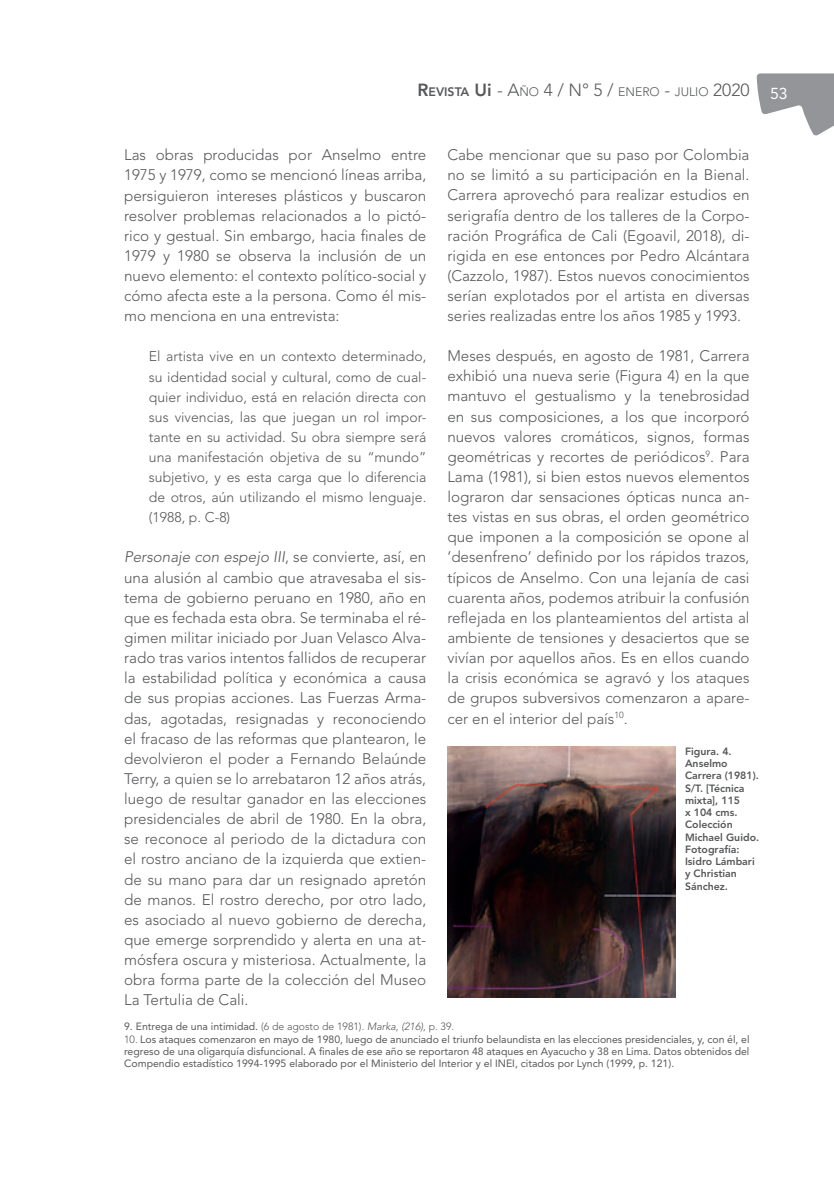
<style>
.page{position:relative;width:834px;height:1191px;background:#fff}
.page>*{position:absolute;margin:0;border:0;box-sizing:border-box;transform-origin:0 0}
.t1{font:300 17.5px "Avenir LT Std";color:#57585a}
.t2{font:300 15.22px/20.1px "Avenir LT Std";color:#57585a;text-align:justify}
.t3{font:300 14px/20.1px "Avenir LT Std";color:#57585a;text-align:justify}
.t4{font:10.5px/12.2px "Avenir LT Std";color:#57585a;text-align:justify}
.t5{font:800 10.5px/12.2px "Avenir LT Std";color:#57585a}
.s1{font-weight:800}
.s2{font-weight:800;font-size:12.25px}
.s3{font-size:12.25px}
.s4{font-style:italic}
.s5{font-weight:300}
.s6{font-weight:300;font-style:italic}
</style>
<div class="page">
<svg style="left:756px;top:73px;width:77px;height:63px"></svg>
<img style="left:447px;top:747px;width:228px;height:250px">
<p class="t1" style="left:417px;top:80px;width:371px"><span class="s1">R</span><span class="s2">EVISTA</span> <span class="s1">U</span><span class="s1">i</span> - A<span class="s3">ÑO</span> 4 / N° 5 / <span class="s3">EN ERO</span> - <span class="s3">JULIO</span> 2020 <sub>53</sub></p>
<p class="t2" style="left:124px;top:145px;width:304px">Las obras producidas por Anselmo entre 1975 y 1979, como se mencionó líneas arriba, persiguieron intereses plásticos y buscaron resolver problemas relacionados a lo pictó&shy;rico y gestual. Sin embargo, hacia finales de 1979 y 1980 se observa la inclusión de un nuevo elemento: el contexto político-social y cómo afecta este a la persona. Como él mis&shy;mo menciona en una entrevista:</p>
<p class="t3" style="left:149px;top:346px;width:279px">El artista vive en un contexto determinado, su identidad social y cultural, como de cual&shy;quier individuo, está en relación directa con sus vivencias, las que juegan un rol impor&shy;tante en su actividad. Su obra siempre será una manifestación objetiva de su “mundo” subjetivo, y es esta carga que lo diferencia de otros, aún utilizando el mismo lenguaje. (1988, p. C-8)</p>
<p class="t2" style="left:124px;top:547px;width:304px"><span class="s4">Personaje con espejo III</span>, se convierte, así, en una alusión al cambio que atravesaba el sis&shy;tema de gobierno peruano en 1980, año en que es fechada esta obra. Se terminaba el ré&shy;gimen militar iniciado por Juan Velasco Alva&shy;rado tras varios intentos fallidos de recuperar la estabilidad política y económica a causa de sus propias acciones. Las Fuerzas Arma&shy;das, agotadas, resignadas y reconociendo el fracaso de las reformas que plantearon, le devolvieron el poder a Fernando Belaúnde Terry, a quien se lo arrebataron 12 años atrás, luego de resultar ganador en las elecciones presidenciales de abril de 1980. En la obra, se reconoce al periodo de la dictadura con el rostro anciano de la izquierda que extien&shy;de su mano para dar un resignado apretón de manos. El rostro derecho, por otro lado, es asociado al nuevo gobierno de derecha, que emerge sorprendido y alerta en una at&shy;mósfera oscura y misteriosa. Actualmente, la obra forma parte de la colección del Museo La Tertulia de Cali.</p>
<p class="t2" style="left:447px;top:145px;width:304px">Cabe mencionar que su paso por Colombia no se limitó a su participación en la Bienal.<br>Carrera aprovechó para realizar estudios en serigrafía dentro de los talleres de la Corpo&shy;ración Prográfica de Cali (Egoavil, 2018), di&shy;rigida en ese entonces por Pedro Alcántara (Cazzolo, 1987). Estos nuevos conocimientos serían explotados por el artista en diversas series realizadas entre los años 1985 y 1993.</p>
<p class="t2" style="left:447px;top:346px;width:304px">Meses después, en agosto de 1981, Carrera exhibió una nueva serie (Figura 4) en la que mantuvo el gestualismo y la tenebrosidad en sus composiciones, a los que incorporó nuevos valores cromáticos, signos, formas geométricas y recortes de periódicos<sup>9</sup>. Para Lama (1981), si bien estos nuevos elementos lograron dar sensaciones ópticas nunca an&shy;tes vistas en sus obras, el orden geométrico que imponen a la composición se opone al ’desenfreno’ definido por los rápidos trazos, típicos de Anselmo. Con una lejanía de casi cuarenta años, podemos atribuir la confusión reflejada en los planteamientos del artista al ambiente de tensiones y desaciertos que se vivían por aquellos años. Es en ellos cuando la crisis económica se agravó y los ataques de grupos subversivos comenzaron a apare&shy;cer en el interior del país<sup>10</sup>.</p>
<p class="t5" style="left:685px;top:745px;width:76px">Figura. 4.<br>Anselmo<br>Carrera (1981).<br>S/T. [Técnica mixta], 115<br>x 104 cms.<br>Colección<br>Michael Guido.<br>Fotografía:<br>Isidro Lámbari y Christian<br>Sánchez.</p>
<p class="t4" style="left:124px;top:1020px;width:331px">9. Entrega de una intimidad. <span class="s5">(6 de agosto de 1981).</span> <span class="s6">Marka, (216)</span><span class="s5">, p. 39.</span></p>
<p class="t4" style="left:124px;top:1032px;width:626px"><span class="s5">10.</span> Los ataques comenzaron en mayo de 1980, luego de anunciado el triunfo belaundista en las elecciones presidenciales, y, con él, el regreso de una oligarquía disfuncional. A finales de ese año se reportaron 48 ataques en Ayacucho y 38 en Lima. Datos obtenidos del Compendio estadístico 1994-1995 elaborado por el Ministerio del Interior y el INEI, citados por Lynch (1999, p. 121).</p>
</div>
